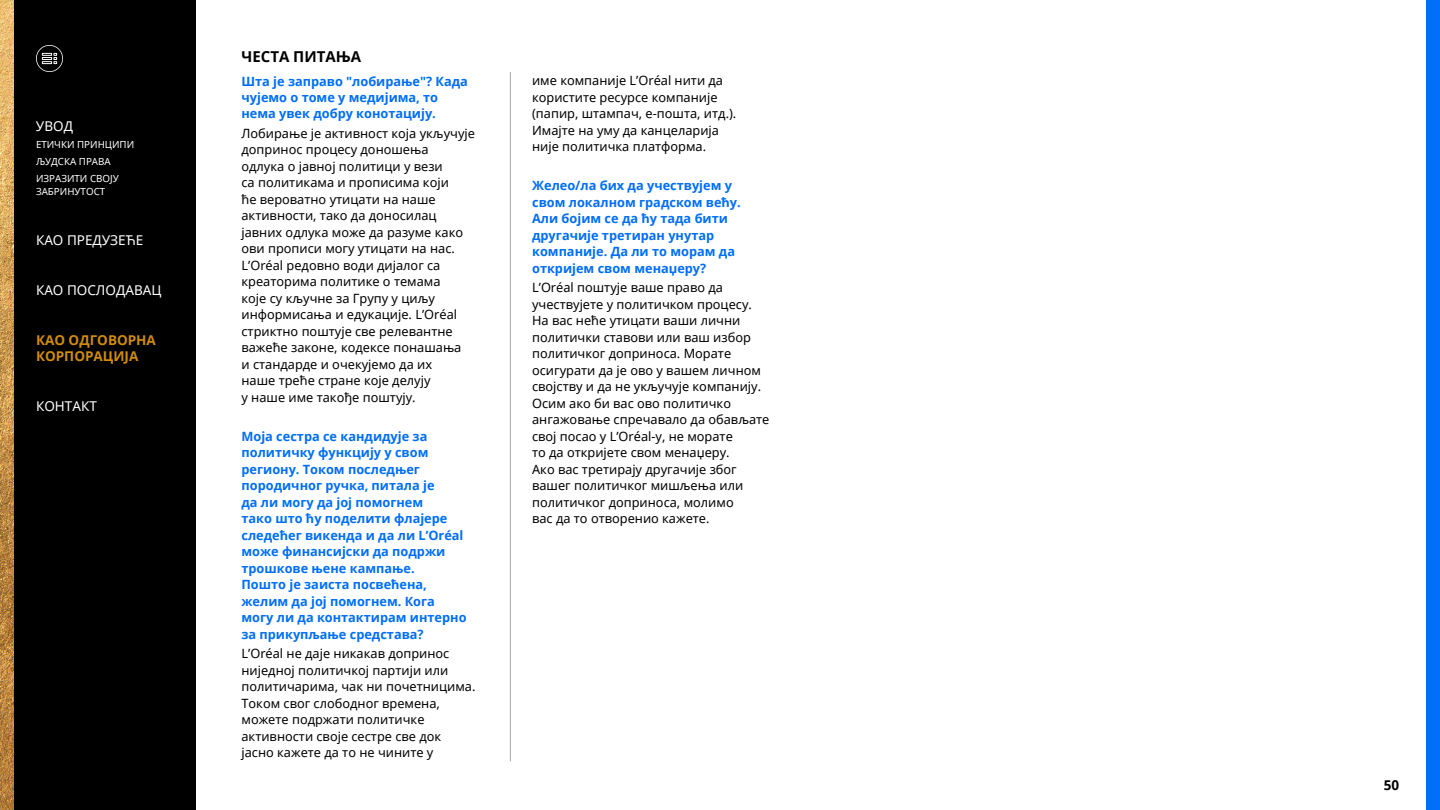
<style>
.page{position:relative;width:1440px;height:810px;background:#fff}
.page>*{position:absolute;margin:0;border:0;box-sizing:border-box;transform-origin:0 0}
.t1{font:700 15px "Noto Sans";color:#000}
.t2{font:13.5px "Noto Sans";color:#fff}
.t3{font:700 13.5px/16.2px "Noto Sans";color:#d18c0d}
.t4{font:700 13.5px "Noto Sans";color:#000}
.t5{font:12.75px/16.5px "Noto Sans";color:#000}
.t6{font:700 12.75px/16.5px "Noto Sans";color:#006ef9}
.t7{font:9.75px/17.2px "Noto Sans";color:#fff}
</style>
<div class="page">
<div style="left:14px;top:0;width:182px;height:810px;background:#000"></div>
<img style="left:0;top:0;width:14px;height:810px">
<div style="left:1426px;top:0;width:14px;height:810px;background:#006ef9"></div>
<hr style="left:510px;top:72px;width:1px;height:689px;background:#a6a8a8">
<svg style="left:36px;top:45px;width:27px;height:27px"></svg>
<p class="t2" style="left:36px;top:117px;width:39px">УВОД</p>
<p class="t7" style="left:36px;top:136px;width:100px">ЕТИЧКИ ПРИНЦИПИ<br>ЉУДСКА ПРАВА<br>ИЗРАЗИТИ СВОЈУ</p>
<p class="t7" style="left:36px;top:183px;width:71px">ЗАБРИНУТОСТ</p>
<p class="t2" style="left:36px;top:231px;width:109px">КАО ПРЕДУЗЕЋЕ</p>
<p class="t2" style="left:36px;top:281px;width:127px">КАО ПОСЛОДАВАЦ</p>
<p class="t3" style="left:36px;top:332px;width:121px">КАО ОДГОВОРНА<br>КОРПОРАЦИЈА</p>
<p class="t2" style="left:36px;top:397px;width:62px">КОНТАКТ</p>
<p class="t1" style="left:242px;top:45px;width:121px">ЧЕСТА ПИТАЊА</p>
<p class="t6" style="left:242px;top:72px;width:228px">Шта је заправо "лобирање"? Када чујемо о томе у медијима, то нема увек добру конотацију.</p>
<p class="t5" style="left:242px;top:125px;width:235px">Лобирање је активност која укључује допринос процесу доношења<br>одлука о јавној политици у вези<br>са политикама и прописима који<br>ће вероватно утицати на наше активности, тако да доносилац јавних одлука може да разуме како ови прописи могу утицати на нас.<br>L’Oréal редовно води дијалог са креаторима политике о темама<br>које су кључне за Групу у циљу информисања и едукације. L’Oréal стриктно поштује све релевантне важеће законе, кодексе понашања<br>и стандарде и очекујемо да их<br>наше треће стране које делују<br>у наше име такође поштују.</p>
<p class="t6" style="left:242px;top:428px;width:227px">Моја сестра се кандидује за политичку функцију у свом региону. Током последњег породичног ручка, питала је<br>да ли могу да јој помогнем<br>тако што ћу поделити флајере следећег викенда и да ли L’Oréal може финансијски да подржи трошкове њене кампање.<br>Пошто је заиста посвећена, желим да јој помогнем. Кога могу ли да контактирам интерно за прикупљање средстава?</p>
<p class="t5" style="left:242px;top:645px;width:235px">L’Oréal не даје никакав допринос ниједној политичкој партији или политичарима, чак ни почетницима.<br>Током свог слободног времена, можете подржати политичке активности своје сестре све док јасно кажете да то не чините у</p>
<p class="t5" style="left:532px;top:72px;width:206px">име компаније L’Oréal нити да користите ресурсе компаније (папир, штампач, е-пошта, итд.).<br>Имајте на уму да канцеларија није политичка платформа.</p>
<p class="t6" style="left:532px;top:177px;width:210px">Желео/ла бих да учествујем у свом локалном градском већу.<br>Али бојим се да ћу тада бити другачије третиран унутар компаније. Да ли то морам да откријем свом менаџеру?</p>
<p class="t5" style="left:532px;top:279px;width:239px">L’Oréal поштује ваше право да учествујете у политичком процесу.<br>На вас неће утицати ваши лични политички ставови или ваш избор политичког доприноса. Морате осигурати да је ово у вашем личном својству и да не укључује компанију.<br>Осим ако би вас ово политичко ангажовање спречавало да обављате свој посао у L’Oréal-у, не морате<br>то да откријете свом менаџеру.<br>Ако вас третирају другачије због вашег политичког мишљења или политичког доприноса, молимо<br>вас да то отворенио кажете.</p>
<p class="t4" style="left:1384px;top:776px;width:17px">50</p>
</div>
